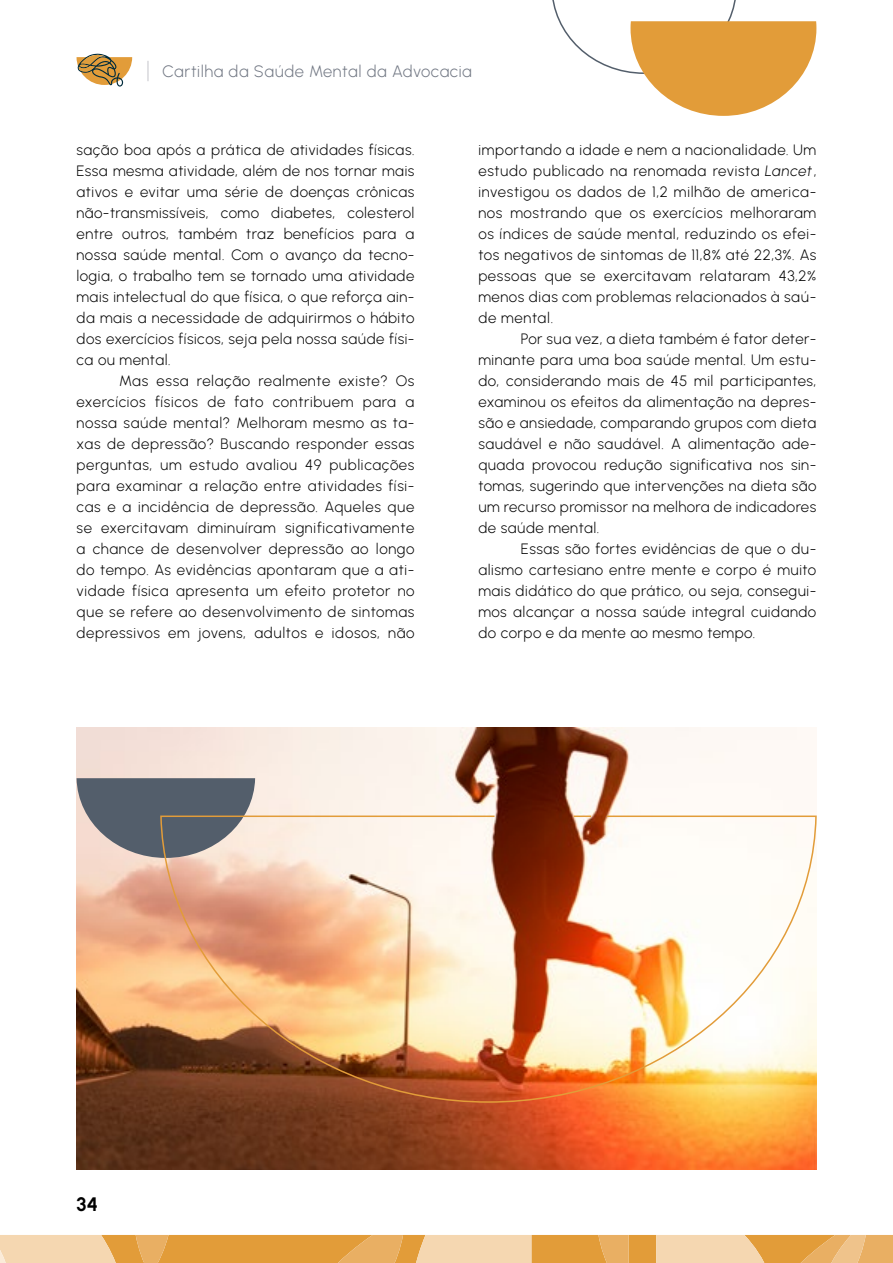
<style>
.page{position:relative;width:893px;height:1263px;background:#fff}
.page>*{position:absolute;margin:0;border:0;box-sizing:border-box;transform-origin:0 0}
.t1{font:700 19.5px "Urbanist";color:#000}
.t2{font:300 16.5px "Urbanist";letter-spacing:.025em;color:#717783}
.t3{font:300 15px/21px "Urbanist";letter-spacing:.03em;color:#000;text-align:justify}
.s1{font-style:italic}
</style>
<div class="page">
<svg style="left:552px;top:0;width:264px;height:116px"></svg>
<div style="left:629px;top:1235px;width:27px;height:28px;background:#e29c39"></div>
<svg style="left:656px;top:1235px;width:237px;height:28px"></svg>
<svg style="left:0;top:1235px;width:629px;height:28px"></svg>
<svg style="left:77px;top:54px;width:55px;height:33px"></svg>
<hr style="left:147px;top:61px;width:2px;height:20px;background:#d8d8dc">
<img style="left:77px;top:727px;width:739px;height:442px">
<svg style="left:77px;top:778px;width:178px;height:80px"></svg>
<svg style="left:159px;top:815px;width:658px;height:288px"></svg>
<svg style="left:574px;top:815px;width:17px;height:2px"></svg>
<p class="t2" style="left:163px;top:61px;width:311px">Cartilha da Saúde Mental da Advocacia</p>
<p class="t3" style="left:77px;top:139px;width:339px">sação boa após a prática de atividades físicas.<br>Essa mesma atividade, além de nos tornar mais ativos e evitar uma série de doenças crônicas não-transmissíveis, como diabetes, colesterol entre outros, também traz benefícios para a nossa saúde mental. Com o avanço da tecno&shy;logia, o trabalho tem se tornado uma atividade mais intelectual do que física, o que reforça ain&shy;da mais a necessidade de adquirirmos o hábito dos exercícios físicos, seja pela nossa saúde físi&shy;ca ou mental.</p>
<p class="t3" style="left:77px;top:370px;width:340px;text-indent:43px">Mas essa relação realmente existe? Os exercícios físicos de fato contribuem para a nossa saúde mental? Melhoram mesmo as ta&shy;xas de depressão? Buscando responder essas perguntas, um estudo avaliou 49 publicações para examinar a relação entre atividades físi&shy;cas e a incidência de depressão. Aqueles que se exercitavam diminuíram significativamente a chance de desenvolver depressão ao longo do tempo. As evidências apontaram que a ati&shy;vidade física apresenta um efeito protetor no que se refere ao desenvolvimento de sintomas depressivos em jovens, adultos e idosos, não</p>
<p class="t3" style="left:478px;top:139px;width:340px">importando a idade e nem a nacionalidade. Um estudo publicado na renomada revista <span class="s1">Lancet</span>, investigou os dados de 1,2 milhão de america&shy;nos mostrando que os exercícios melhoraram os índices de saúde mental, reduzindo os efei&shy;tos negativos de sintomas de 11,8% até 22,3%. As pessoas que se exercitavam relataram 43,2% menos dias com problemas relacionados à saú&shy;de mental.</p>
<p class="t3" style="left:478px;top:328px;width:340px;text-indent:43px">Por sua vez, a dieta também é fator deter&shy;minante para uma boa saúde mental. Um estu&shy;do, considerando mais de 45 mil participantes, examinou os efeitos da alimentação na depres&shy;são e ansiedade, comparando grupos com dieta saudável e não saudável. A alimentação ade&shy;quada provocou redução significativa nos sin&shy;tomas, sugerindo que intervenções na dieta são um recurso promissor na melhora de indicadores de saúde mental.</p>
<p class="t3" style="left:478px;top:538px;width:339px;text-indent:43px">Essas são fortes evidências de que o du&shy;alismo cartesiano entre mente e corpo é muito mais didático do que prático, ou seja, consegui&shy;mos alcançar a nossa saúde integral cuidando do corpo e da mente ao mesmo tempo.</p>
<h1 class="t1" style="left:77px;top:1192px;width:23px">34</h1>
</div>
